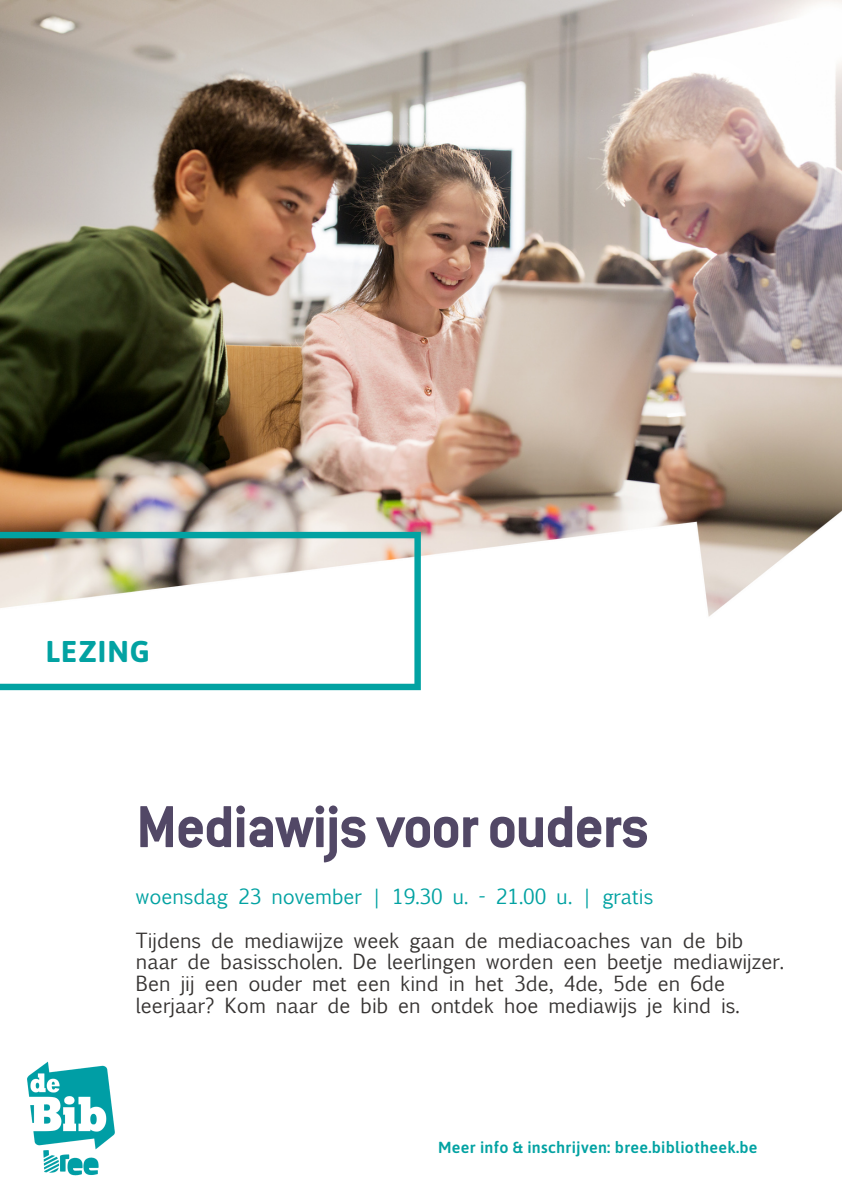
<style>
.page{position:relative;width:842px;height:1191px;background:#fff}
.page>*{position:absolute;margin:0;border:0;box-sizing:border-box;transform-origin:0 0}
.t1{font:700 65px "Conduit ITC Pro";letter-spacing:-.025em;color:#524866}
.t2{font:700 30px "Asap";letter-spacing:.035em;color:#02a2a2}
.t3{font:20px/21.7px "Euphemia CAS";color:#363332}
.t4{font:20px "Euphemia CAS";color:#02a2a2}
.t5{font:600 16px "Asap";letter-spacing:.02em;color:#02a2a2}
</style>
<div class="page">
<img style="left:0;top:0;width:842px;height:503px">
<img style="left:0;top:503px;width:842px;height:188px">
<svg style="left:0;top:532px;width:421px;height:158px"></svg>
<img style="left:27px;top:1061px;width:88px;height:115px">
<h2 class="t2" style="left:45px;top:634px;width:106px">LEZING</h2>
<h1 class="t1" style="left:136px;top:801px;width:515px">Mediawijs voor ouders</h1>
<p class="t4" style="left:136px;top:882px;width:519px">woensdag 23 november | 19.30 u. - 21.00 u. | gratis</p>
<p class="t3" style="left:136px;top:928px;width:649px">Tijdens de mediawijze week gaan de mediacoaches van de bib naar de basisscholen. De leerlingen worden een beetje mediawijzer.<br>Ben jij een ouder met een kind in het 3de, 4de, 5de en 6de leerjaar? Kom naar de bib en ontdek hoe mediawijs je kind is.</p>
<p class="t5" style="left:438px;top:1137px;width:321px">Meer info &amp; inschrijven: bree.bibliotheek.be</p>
</div>
